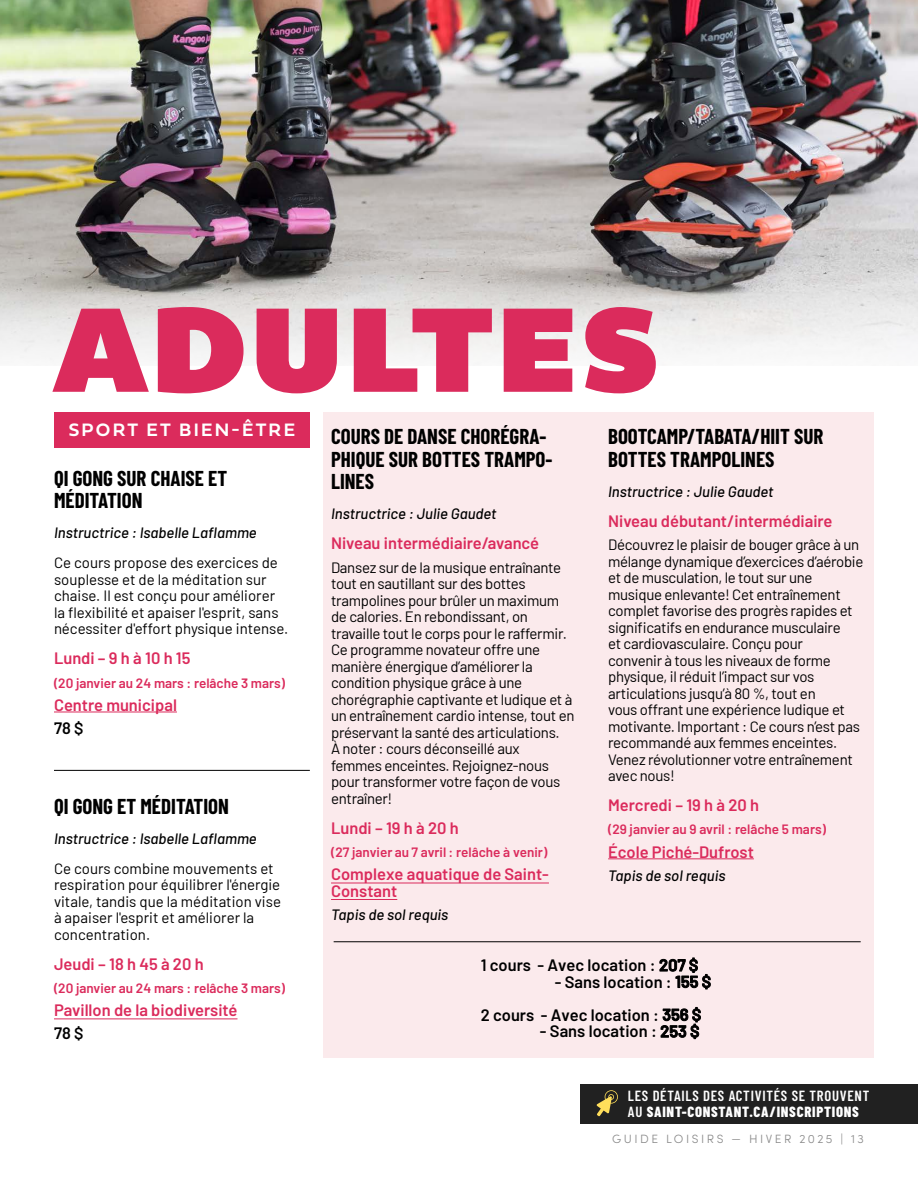
<style>
.page{position:relative;width:918px;height:1188px;background:#fff}
.page>*{position:absolute;margin:0;border:0;box-sizing:border-box;transform-origin:0 0}
.t1{font:123px "Bemio";letter-spacing:.03em;color:#db2b5c}
.t2{font:700 21px/22.5px "Barlow Condensed";color:#000}
.t3{font:18.75px "Fieldwork Geo Demibold";letter-spacing:.12em;color:#fff}
.t4{font:600 16.5px/16.5px "Barlow";color:#db2b5c}
.t5{font:600 16.5px/33px "Barlow";color:#000}
.t6{font:15px/16.5px "Barlow";letter-spacing:-.02em;color:#000}
.t7{font:15px/16.5px "Barlow";color:#000}
.t8{font:italic 500 15px "Barlow";color:#000}
.t9{font:600 14.7px/15.9px "Barlow Condensed";letter-spacing:.05em;color:#fff}
.t10{font:600 13.5px "Barlow";color:#db2b5c}
.t11{font:300 12px "Sofia Pro";letter-spacing:.21em;color:#878787}
.s1{font-weight:800}
</style>
<div class="page">
<div style="left:323px;top:413px;width:551px;height:645px;background:#fbeaec"></div>
<img style="left:0;top:0;width:918px;height:265px">
<svg style="left:0;top:265px;width:918px;height:95px"></svg>
<div style="left:54px;top:412px;width:256px;height:36px;background:#db2b5c"></div>
<hr style="left:54px;top:712px;width:123px;height:1px;background:#db2b5c">
<hr style="left:54px;top:770px;width:256px;height:1px;background:#000">
<hr style="left:54px;top:1018px;width:184px;height:1px;background:#db2b5c">
<hr style="left:331px;top:899px;width:66px;height:1px;background:#db2b5c">
<hr style="left:331px;top:883px;width:218px;height:1px;background:#db2b5c">
<hr style="left:608px;top:858px;width:146px;height:1px;background:#db2b5c">
<div style="left:580px;top:1084px;width:338px;height:39px;background:#212121"></div>
<svg style="left:597px;top:1090px;width:21px;height:26px"></svg>
<hr style="left:334px;top:941px;width:527px;height:1px;background:#000">
<h1 class="t1" style="left:54px;top:252px;width:607px">ADULTES</h1>
<p class="t3" style="left:69px;top:415px;width:228px">SPORT ET BIEN-ÊTRE</p>
<h2 class="t2" style="left:54px;top:466px;width:175px">QI GONG SUR CHAISE ET<br>MÉDITATION</h2>
<p class="t8" style="left:54px;top:522px;width:204px">Instructrice : Isabelle Laflamme</p>
<p class="t7" style="left:54px;top:553px;width:236px">Ce cours propose des exercices de souplesse et de la méditation sur chaise. Il est conçu pour améliorer la flexibilité et apaiser l'esprit, sans nécessiter d'effort physique intense.</p>
<p class="t4" style="left:54px;top:649px;width:138px">Lundi – 9 h à 10 h 15</p>
<p class="t10" style="left:54px;top:673px;width:233px">(20 janvier au 24 mars : relâche 3 mars)</p>
<p class="t4" style="left:54px;top:695px;width:124px">Centre municipal</p>
<p class="t5" style="left:54px;top:710px;width:31px">78 $</p>
<h2 class="t2" style="left:54px;top:794px;width:176px">QI GONG ET MÉDITATION</h2>
<p class="t8" style="left:54px;top:827px;width:204px">Instructrice : Isabelle Laflamme</p>
<p class="t7" style="left:54px;top:859px;width:229px">Ce cours combine mouvements et respiration pour équilibrer l'énergie vitale, tandis que la méditation vise à apaiser l'esprit et améliorer la concentration.</p>
<p class="t4" style="left:54px;top:954px;width:151px">Jeudi – 18 h 45 à 20 h</p>
<p class="t10" style="left:54px;top:978px;width:233px">(20 janvier au 24 mars : relâche 3 mars)</p>
<p class="t4" style="left:54px;top:1000px;width:185px">Pavillon de la biodiversité</p>
<p class="t5" style="left:54px;top:1015px;width:31px">78 $</p>
<h2 class="t2" style="left:331px;top:424px;width:223px">COURS DE DANSE CHORÉGRA-<br>PHIQUE SUR BOTTES TRAMPO-<br>LINES</h2>
<p class="t8" style="left:331px;top:503px;width:167px">Instructrice : Julie Gaudet</p>
<p class="t4" style="left:331px;top:534px;width:210px">Niveau intermédiaire/avancé</p>
<p class="t6" style="left:331px;top:558px;width:245px">Dansez sur de la musique entraînante tout en sautillant sur des bottes trampolines pour brûler un maximum de calories. En rebondissant, on travaille tout le corps pour le raffermir.<br>Ce programme novateur offre une manière énergique d’améliorer la condition physique grâce à une chorégraphie captivante et ludique et à un entraînement cardio intense, tout en préservant la santé des articulations.<br>À noter : cours déconseillé aux<br>femmes enceintes. Rejoignez-nous pour transformer votre façon de vous entraîner!</p>
<p class="t4" style="left:331px;top:818px;width:129px">Lundi – 19 h à 20 h</p>
<p class="t10" style="left:331px;top:842px;width:218px">(27 janvier au 7 avril : relâche à venir)</p>
<p class="t4" style="left:331px;top:865px;width:219px">Complexe aquatique de Saint-<br>Constant</p>
<p class="t8" style="left:331px;top:904px;width:119px">Tapis de sol requis</p>
<h2 class="t2" style="left:608px;top:424px;width:217px">BOOTCAMP/TABATA/HIIT SUR<br>BOTTES TRAMPOLINES</h2>
<p class="t8" style="left:608px;top:481px;width:167px">Instructrice : Julie Gaudet</p>
<p class="t4" style="left:608px;top:511px;width:226px">Niveau débutant/intermédiaire</p>
<p class="t6" style="left:608px;top:535px;width:257px">Découvrez le plaisir de bouger grâce à un mélange dynamique d’exercices d’aérobie et de musculation, le tout sur une musique enlevante! Cet entraînement complet favorise des progrès rapides et significatifs en endurance musculaire<br>et cardiovasculaire. Conçu pour<br>convenir à tous les niveaux de forme physique, il réduit l’impact sur vos articulations jusqu’à 80 %, tout en<br>vous offrant une expérience ludique et motivante. Important : Ce cours n’est pas recommandé aux femmes enceintes.<br>Venez révolutionner votre entraînement avec nous!</p>
<p class="t4" style="left:608px;top:796px;width:152px">Mercredi – 19 h à 20 h</p>
<p class="t10" style="left:608px;top:820px;width:219px">(29 janvier au 9 avril : relâche 5 mars)</p>
<p class="t4" style="left:608px;top:842px;width:147px">École Piché-Dufrost</p>
<p class="t8" style="left:608px;top:865px;width:119px">Tapis de sol requis</p>
<p class="t5" style="left:481px;top:947px;width:219px">1 cours - Avec location : 207 $</p>
<p class="t5" style="left:481px;top:964px;width:232px;text-indent:74px">- Sans location : 155 $<br>2 cours - Avec location : 356 $</p>
<p class="t5" style="left:540px;top:1013px;width:161px">- Sans location : 253 $</p>
<p class="t9" style="left:628px;top:1087px;width:243px">LES DÉTAILS DES ACTIVITÉS SE TROUVENT<br>AU <span class="s1">SAINT-CONSTANT.CA/INSCRIPTIONS</span></p>
<p class="t11" style="left:612px;top:1130px;width:253px">GUIDE LOISIRS — HIVER 2025 | 13</p>
</div>
